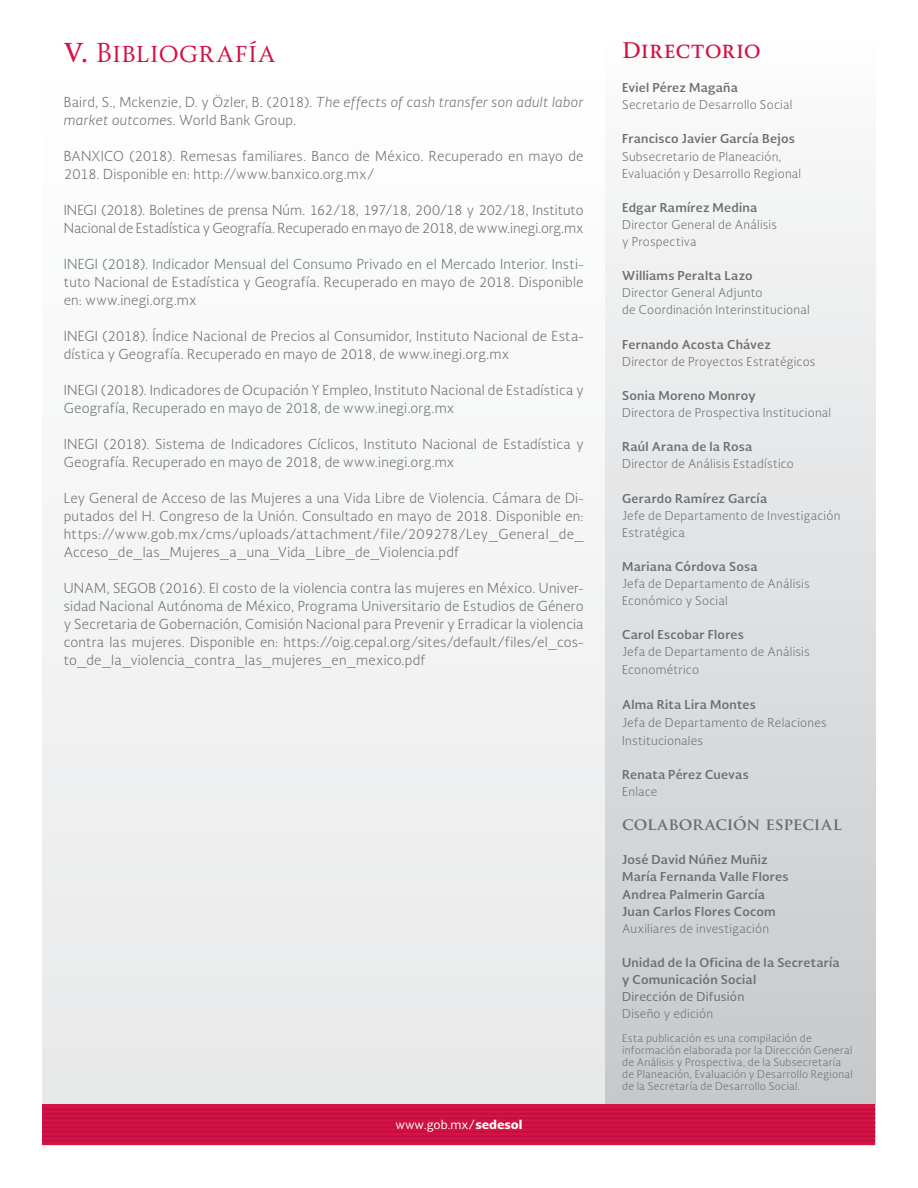
<style>
.page{position:relative;width:918px;height:1188px;background:#fff}
.page>*{position:absolute;margin:0;border:0;box-sizing:border-box;transform-origin:0 0}
.t1{font:25.5px "Soberana Titular";letter-spacing:.005em;color:#d31245}
.t2{font:700 21px "Soberana Titular";letter-spacing:-.005em;color:#d31245}
.t3{font:700 16.5px "Trajan Pro";letter-spacing:-.005em;color:#6d6e71}
.t4{font:300 13.5px/18px "Soberana Sans";letter-spacing:.015em;color:#6d6e71}
.t5{font:300 13.5px/18px "Soberana Sans";letter-spacing:-.005em;color:#6d6e71}
.t6{font:300 12px/17.1px "Soberana Sans";letter-spacing:.02em;color:#6d6e71}
.t7{font:700 12px/17.1px "Soberana Sans";letter-spacing:.02em;color:#6d6e71}
.t8{font:12px "Soberana Sans";letter-spacing:.02em;color:#6d6e71}
.t9{font:12px "Soberana Sans";color:#fff}
.t10{font:300 10.5px/12px "Soberana Sans";letter-spacing:.025em;color:#6d6e71}
.s1{font-weight:700}
.s2{font-style:italic}
.s3{font-weight:900}
</style>
<div class="page">
<div style="left:43px;top:43px;width:832px;height:1102px;background:#f4f4f4"></div>
<div style="left:605px;top:43px;width:271px;height:1062px;background:linear-gradient(to bottom,#fcfcfc,#c6c8ca)"></div>
<div style="left:43px;top:1105px;width:832px;height:40px;background:#d31245"></div>
<hr style="left:43px;top:1140px;width:832px;height:1px;background:#ba0b3c">
<hr style="left:43px;top:1136px;width:832px;height:1px;background:#ba0b3c">
<hr style="left:43px;top:1131px;width:832px;height:1px;background:#ba0b3c">
<hr style="left:43px;top:1127px;width:832px;height:1px;background:#ba0b3c">
<hr style="left:43px;top:1122px;width:832px;height:1px;background:#ba0b3c">
<hr style="left:43px;top:1118px;width:832px;height:1px;background:#ba0b3c">
<hr style="left:43px;top:1113px;width:832px;height:1px;background:#ba0b3c">
<hr style="left:43px;top:1109px;width:832px;height:1px;background:#ba0b3c">
<h1 class="t1" style="left:64px;top:36px;width:214px"><span class="s1">V.</span> Bibliografía</h1>
<p class="t4" style="left:64px;top:92px;width:521px">Baird, S., Mckenzie, D. y Özler, B. (2018). <span class="s2">The effects of cash transfer son adult labor market outcomes</span>. World Bank Group.</p>
<p class="t4" style="left:64px;top:146px;width:521px">BANXICO (2018). Remesas familiares. Banco de México. Recuperado en mayo de<br>2018. Disponible en: http://www.banxico.org.mx/</p>
<p class="t5" style="left:64px;top:200px;width:521px">INEGI (2018). Boletines de prensa Núm. 162/18, 197/18, 200/18 y 202/18, Instituto<br>Nacional de Estadística y Geografía. Recuperado en mayo de 2018, de www.inegi.org.mx</p>
<p class="t4" style="left:64px;top:254px;width:521px;text-align:justify">INEGI (2018). Indicador Mensual del Consumo Privado en el Mercado Interior. Insti&shy;tuto Nacional de Estadística y Geografía. Recuperado en mayo de 2018. Disponible en: www.inegi.org.mx</p>
<p class="t4" style="left:64px;top:326px;width:521px">INEGI (2018). Índice Nacional de Precios al Consumidor, Instituto Nacional de Esta&shy;dística y Geografía. Recuperado en mayo de 2018, de www.inegi.org.mx</p>
<p class="t4" style="left:64px;top:380px;width:521px">INEGI (2018). Indicadores de Ocupación Y Empleo, Instituto Nacional de Estadística y<br>Geografía, Recuperado en mayo de 2018, de www.inegi.org.mx</p>
<p class="t4" style="left:64px;top:434px;width:521px">INEGI (2018). Sistema de Indicadores Cíclicos, Instituto Nacional de Estadística y<br>Geografía. Recuperado en mayo de 2018, de www.inegi.org.mx</p>
<p class="t4" style="left:64px;top:488px;width:521px;text-align:justify">Ley General de Acceso de las Mujeres a una Vida Libre de Violencia. Cámara de Di&shy;putados del H. Congreso de la Unión. Consultado en mayo de 2018. Disponible en: https://www.gob.mx/cms/uploads/attachment/file/209278/Ley_General_de_ Acceso_de_las_Mujeres_a_una_Vida_Libre_de_Violencia.pdf</p>
<p class="t4" style="left:64px;top:578px;width:521px;text-align:justify">UNAM, SEGOB (2016). El costo de la violencia contra las mujeres en México. Univer&shy;sidad Nacional Autónoma de México, Programa Universitario de Estudios de Género y Secretaria de Gobernación, Comisión Nacional para Prevenir y Erradicar la violencia contra las mujeres. Disponible en: https://oig.cepal.org/sites/default/files/el_cos&shy;to_de_la_violencia_contra_las_mujeres_en_mexico.pdf</p>
<p class="t9" style="left:396px;top:1116px;width:128px">www.gob.mx/<span class="s3">sedesol</span></p>
<h2 class="t2" style="left:622px;top:37px;width:140px">Directorio</h2>
<p class="t7" style="left:622px;top:79px;width:117px">Eviel Pérez Magaña</p>
<p class="t6" style="left:622px;top:96px;width:172px">Secretario de Desarrollo Social</p>
<p class="t7" style="left:622px;top:130px;width:174px">Francisco Javier García Bejos</p>
<p class="t6" style="left:622px;top:147px;width:181px">Subsecretario de Planeación,<br>Evaluación y Desarrollo Regional</p>
<p class="t7" style="left:622px;top:198px;width:137px">Edgar Ramírez Medina</p>
<p class="t6" style="left:622px;top:216px;width:156px">Director General de Análisis y Prospectiva</p>
<p class="t7" style="left:622px;top:267px;width:132px">Williams Peralta Lazo</p>
<p class="t6" style="left:622px;top:284px;width:189px">Director General Adjunto<br>de Coordinación Interinstitucional</p>
<p class="t7" style="left:622px;top:335px;width:150px">Fernando Acosta Chávez</p>
<p class="t6" style="left:622px;top:352px;width:195px">Director de Proyectos Estratégicos</p>
<p class="t7" style="left:622px;top:386px;width:135px">Sonia Moreno Monroy</p>
<p class="t6" style="left:622px;top:404px;width:211px">Directora de Prospectiva Institucional</p>
<p class="t7" style="left:622px;top:438px;width:132px">Raúl Arana de la Rosa</p>
<p class="t6" style="left:622px;top:455px;width:173px">Director de Análisis Estadístico</p>
<p class="t7" style="left:622px;top:489px;width:146px">Gerardo Ramírez García</p>
<p class="t6" style="left:622px;top:506px;width:220px">Jefe de Departamento de Investigación<br>Estratégica</p>
<p class="t7" style="left:622px;top:557px;width:137px">Mariana Córdova Sosa</p>
<p class="t6" style="left:622px;top:575px;width:189px">Jefa de Departamento de Análisis<br>Económico y Social</p>
<p class="t7" style="left:622px;top:626px;width:123px">Carol Escobar Flores</p>
<p class="t6" style="left:622px;top:643px;width:189px">Jefa de Departamento de Análisis<br>Econométrico</p>
<p class="t7" style="left:622px;top:695px;width:135px">Alma Rita Lira Montes</p>
<p class="t6" style="left:622px;top:713px;width:206px;line-height:18px">Jefa de Departamento de Relaciones<br>Institucionales</p>
<p class="t7" style="left:622px;top:765px;width:128px">Renata Pérez Cuevas</p>
<p class="t6" style="left:622px;top:783px;width:37px">Enlace</p>
<p class="t3" style="left:622px;top:814px;width:221px">COLABORACIÓN ESPECIAL</p>
<p class="t7" style="left:622px;top:851px;width:168px">José David Núñez Muñiz<br>María Fernanda Valle Flores<br>Andrea Palmerin García<br>Juan Carlos Flores Cocom</p>
<p class="t6" style="left:622px;top:919px;width:148px">Auxiliares de investigación</p>
<p class="t7" style="left:622px;top:953px;width:219px">Unidad de la Oficina de la Secretaría y Comunicación Social</p>
<p class="t8" style="left:622px;top:989px;width:124px">Dirección de Difusión</p>
<p class="t6" style="left:622px;top:1005px;width:92px">Diseño y edición</p>
<p class="t10" style="left:622px;top:1032px;width:232px">Esta publicación es una compilación de información elaborada por la Dirección General de Análisis y Prospectiva, de la Subsecretaría de Planeación, Evaluación y Desarrollo Regional de la Secretaría de Desarrollo Social.</p>
</div>
